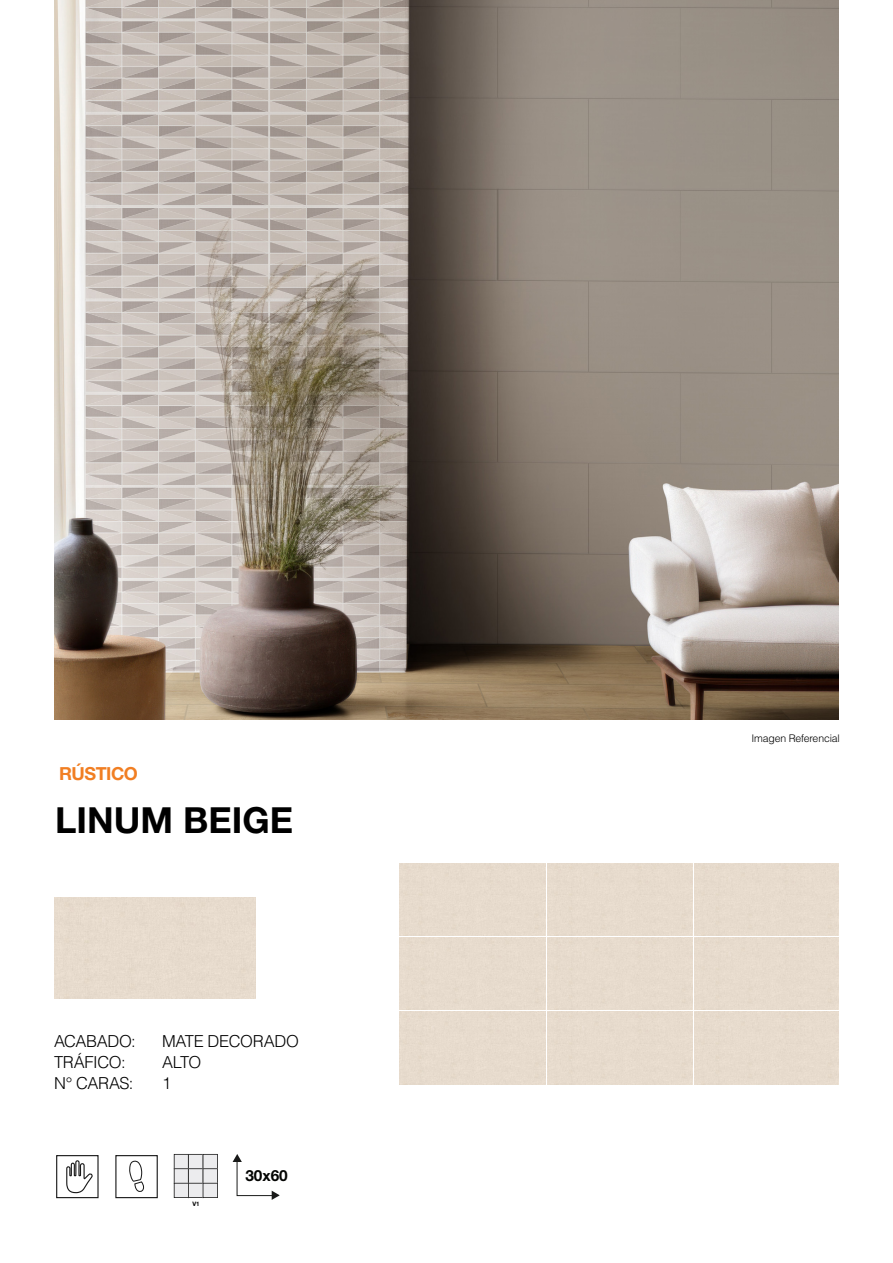
<style>
.page{position:relative;width:893px;height:1263px;background:#fff}
.page>*{position:absolute;margin:0;border:0;box-sizing:border-box;transform-origin:0 0}
.t1{font:700 36px "Helvetica Neue LT Std";color:#000}
.t2{font:700 18px "Helvetica Neue LT Std";letter-spacing:-.025em;color:#f17e22}
.t3{font:300 16.5px "Helvetica LT Std";letter-spacing:-.02em;color:#000}
.t4{font:700 15.45px "Helvetica Neue LT Std";color:#040503}
.t5{font:300 10.5px "Helvetica LT Std";letter-spacing:-.015em;color:#000}
.t6{font:700 6.15px "Helvetica Neue LT Std";color:#000}
</style>
<div class="page">
<img style="left:54px;top:0;width:785px;height:720px">
<svg style="left:233px;top:1154px;width:47px;height:46px"></svg>
<svg style="left:56px;top:1155px;width:102px;height:44px"></svg>
<svg style="left:174px;top:1154px;width:44px;height:44px"></svg>
<p class="t2" style="left:59px;top:762px;width:80px">RÚSTICO</p>
<p class="t1" style="left:55px;top:798px;width:239px">LINUM BEIGE</p>
<p class="t3" style="left:54px;top:1031px;width:83px">ACABADO:</p>
<p class="t3" style="left:162px;top:1031px;width:138px">MATE DECORADO</p>
<p class="t3" style="left:54px;top:1052px;width:73px">TRÁFICO:</p>
<p class="t3" style="left:162px;top:1052px;width:41px">ALTO</p>
<p class="t3" style="left:54px;top:1073px;width:81px">N° CARAS:</p>
<p class="t3" style="left:162px;top:1073px;width:11px">1</p>
<p class="t6" style="left:192px;top:1200px;width:9px">V1</p>
<p class="t4" style="left:245px;top:1166px;width:44px">30x60</p>
<p class="t5" style="left:751px;top:732px;width:90px">Imagen Referencial</p>
</div>
